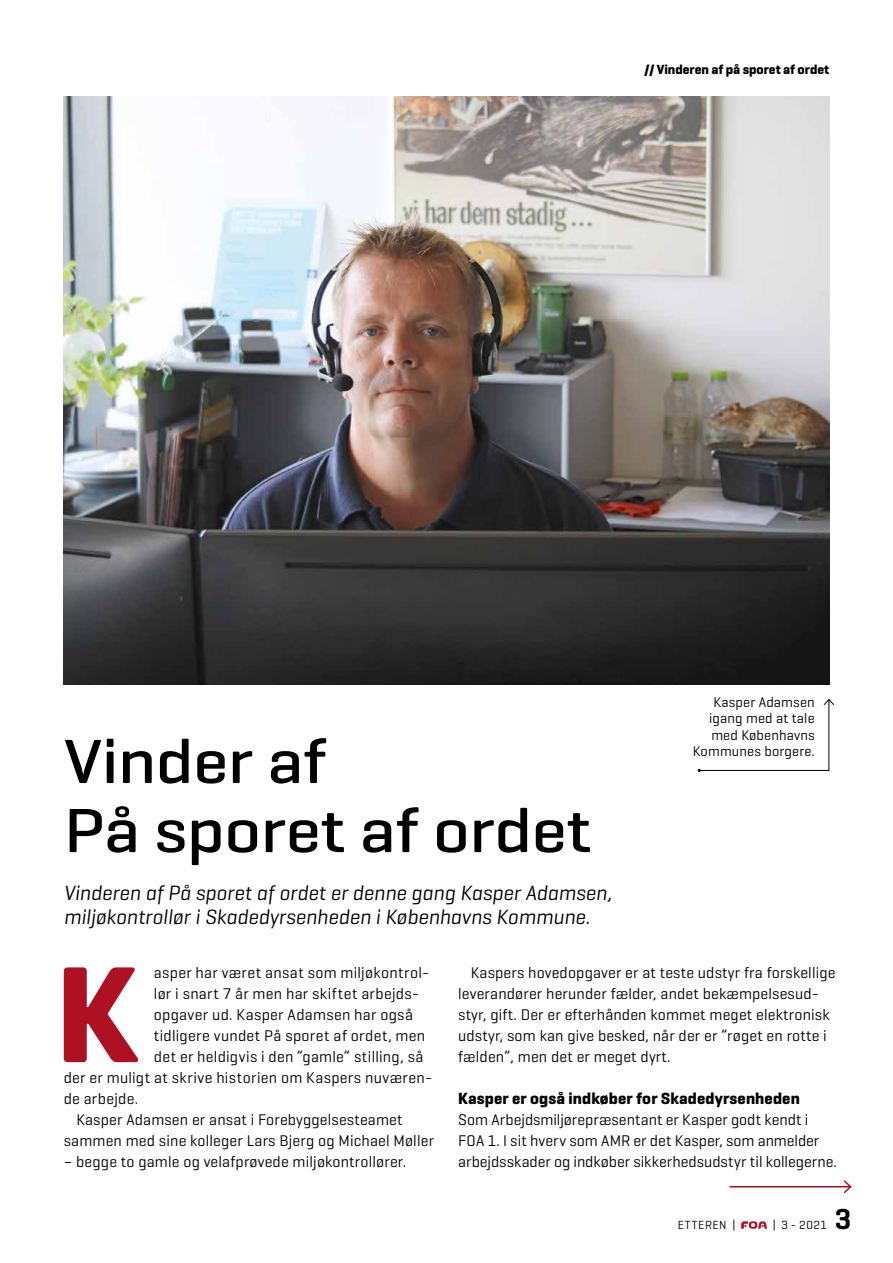
<style>
.page{position:relative;width:893px;height:1263px;background:#fff}
.page>*{position:absolute;margin:0;border:0;box-sizing:border-box;transform-origin:0 0}
.t1{font:700 139.35px "Geogrotesque";color:#ae1122}
.t2{font:500 63.45px/69.2px "Geogrotesque";letter-spacing:-.01em;color:#000;scale:1.13 1}
.t3{font:600 29.4px "Geogrotesque";color:#000}
.t4{font:italic 21px/24px "Geogrotesque";color:#000}
.t5{font:700 16.5px "Geogrotesque";letter-spacing:.01em;color:#000}
.t6{font:15.75px/21px "Geogrotesque";letter-spacing:.01em;color:#000}
.t7{font:14.25px/16.5px "Geogrotesque";letter-spacing:.01em;color:#000;text-align:right}
.t8{font:700 13.5px "Geogrotesque";color:#000}
.t9{font:12px "Geogrotesque";letter-spacing:.045em;color:#000}
</style>
<div class="page">
<svg style="left:741px;top:1221px;width:26px;height:8px"></svg>
<img style="left:64px;top:96px;width:765px;height:588px">
<hr style="left:730px;top:1186px;width:121px;height:1px;background:#ae1122">
<svg style="left:842px;top:1180px;width:10px;height:13px"></svg>
<svg style="left:698px;top:699px;width:136px;height:73px"></svg>
<p class="t8" style="left:644px;top:61px;width:186px">// Vinderen af på sporet af ordet</p>
<p class="t7" style="left:693px;top:693px;width:123px">Kasper Adamsen igang med at tale med Københavns<br>Kommunes borgere.</p>
<h2 class="t2" style="left:64px;top:725px;width:469px">Vinder af<br>På sporet af ordet</h2>
<h3 class="t4" style="left:64px;top:880px;width:550px">Vinderen af På sporet af ordet er denne gang Kasper Adamsen, miljøkontrollør i Skadedyrsenheden i Københavns Kommune.</h3>
<p class="t6" style="left:458px;top:962px;width:379px;text-indent:13px">Kaspers hovedopgaver er at teste udstyr fra forskellige leverandører herunder fælder, andet bekæmpelsesud&shy;styr, gift. Der er efterhånden kommet meget elektronisk udstyr, som kan give besked, når der er ”røget en rotte i fælden”, men det er meget dyrt.</p>
<p class="t5" style="left:458px;top:1088px;width:343px">Kasper er også indkøber for Skadedyrsenheden</p>
<p class="t6" style="left:458px;top:1109px;width:380px">Som Arbejdsmiljørepræsentant er Kasper godt kendt i<br>FOA 1. I sit hverv som AMR er det Kasper, som anmelder arbejdsskader og indkøber sikkerhedsudstyr til kollegerne.</p>
<h1 class="t1" style="left:55px;top:928px;width:85px">K</h1>
<p class="t6" style="left:154px;top:962px;width:277px">asper har været ansat som miljøkontrol-</p>
<p class="t6" style="left:154px;top:983px;width:267px">lør i snart 7 år men har skiftet arbejds-</p>
<p class="t6" style="left:154px;top:1004px;width:261px">opgaver ud. Kasper Adamsen har også</p>
<p class="t6" style="left:154px;top:1025px;width:273px">tidligere vundet På sporet af ordet, men</p>
<p class="t6" style="left:154px;top:1046px;width:271px">det er heldigvis i den ”gamle” stilling, så</p>
<p class="t6" style="left:64px;top:1067px;width:370px">der er muligt at skrive historien om Kaspers nuværen-</p>
<p class="t6" style="left:64px;top:1088px;width:76px">de arbejde.</p>
<p class="t6" style="left:77px;top:1109px;width:327px">Kasper Adamsen er ansat i Forebyggelsesteamet</p>
<p class="t6" style="left:64px;top:1130px;width:372px">sammen med sine kolleger Lars Bjerg og Michael Møller</p>
<p class="t6" style="left:64px;top:1151px;width:344px">– begge to gamle og velafprøvede miljøkontrollører.</p>
<p class="t9" style="left:678px;top:1217px;width:59px">ETTEREN |</p>
<p class="t9" style="left:773px;top:1217px;width:56px">| 3 - 2021</p>
<h3 class="t3" style="left:835px;top:1200px;width:18px">3</h3>
</div>
